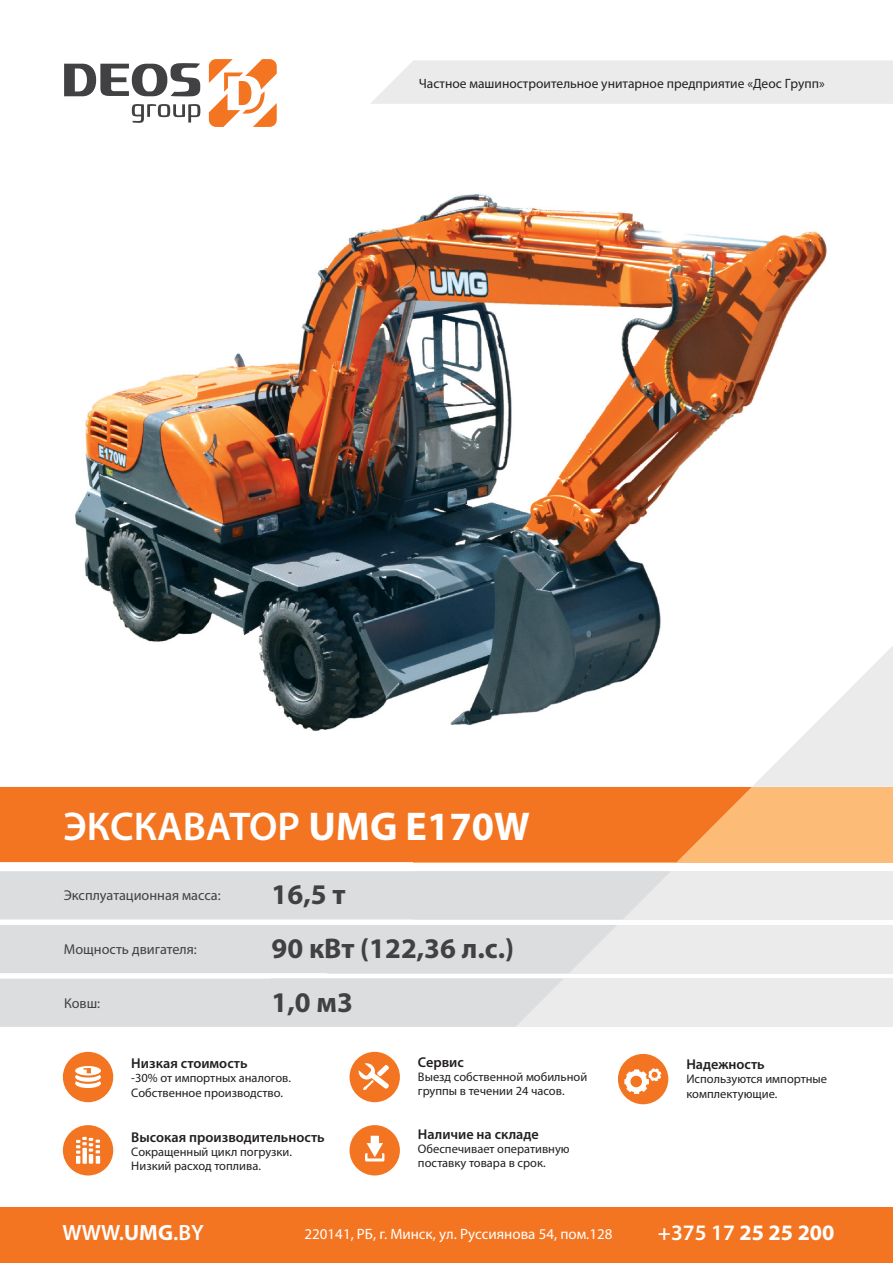
<style>
.page{position:relative;width:893px;height:1263px;background:#fff}
.page>*{position:absolute;margin:0;border:0;box-sizing:border-box;transform-origin:0 0}
.t1{font:600 40.35px "Myriad Pro";color:#fff}
.t2{font:700 28.65px "Myriad Pro";color:#414042}
.t3{font:700 22.2px "Myriad Pro";color:#fff}
.t4{font:600 22.2px "Myriad Pro";color:#fff}
.t5{font:15px "Myriad Pro";color:#fff}
.t6{font:600 14.25px "Myriad Pro";color:#231f20}
.t7{font:14.25px "Myriad Pro";color:#414042}
.t8{font:13.5px "Myriad Pro";color:#231f20}
.t9{font:12.45px/14.2px "Myriad Pro";color:#231f20}
.s1{font-weight:700}
.s2{font-weight:600}
</style>
<div class="page">
<img style="left:75px;top:194px;width:752px;height:537px">
<div style="left:413px;top:871px;width:480px;height:48px;background:#ebebec"></div>
<div style="left:413px;top:787px;width:480px;height:75px;background:#fcbb76"></div>
<div style="left:328px;top:925px;width:565px;height:48px;background:#ebebec"></div>
<div style="left:272px;top:979px;width:621px;height:48px;background:#ebebec"></div>
<div style="left:0;top:787px;width:752px;height:75px;background:#f47521"></div>
<div style="left:0;top:979px;width:563px;height:48px;background:#dcddde"></div>
<div style="left:0;top:925px;width:616px;height:48px;background:#dcddde"></div>
<div style="left:0;top:871px;width:670px;height:48px;background:#dcddde"></div>
<svg style="left:132px;top:104px;width:68px;height:19px"></svg>
<svg style="left:64px;top:63px;width:136px;height:34px"></svg>
<svg style="left:209px;top:59px;width:68px;height:68px"></svg>
<svg style="left:63px;top:1125px;width:50px;height:51px"></svg>
<svg style="left:618px;top:1054px;width:50px;height:50px"></svg>
<div style="left:630px;top:1076px;width:12px;height:11px;background:#f47521;border-radius:50%"></div>
<svg style="left:349px;top:1052px;width:51px;height:50px"></svg>
<svg style="left:349px;top:1125px;width:51px;height:51px"></svg>
<svg style="left:63px;top:1052px;width:50px;height:50px"></svg>
<div style="left:0;top:1207px;width:893px;height:56px;background:#f47521"></div>
<svg style="left:752px;top:645px;width:141px;height:142px"></svg>
<div style="left:370px;top:60px;width:523px;height:44px;background:#ebebec"></div>
<p class="t8" style="left:419px;top:75px;width:407px">Частное машиностроительное унитарное предприятие «Деос Групп»</p>
<h1 class="t1" style="left:64px;top:801px;width:468px">ЭКСКАВАТОР <span class="s1">UMG E170W</span></h1>
<p class="t7" style="left:64px;top:886px;width:158px">Эксплуатационная масса:</p>
<h2 class="t2" style="left:272px;top:876px;width:75px">16,5 т</h2>
<p class="t7" style="left:64px;top:940px;width:134px">Мощность двигателя:</p>
<h2 class="t2" style="left:272px;top:930px;width:244px">90 кВт (122,36 л.с.)</h2>
<p class="t7" style="left:64px;top:994px;width:38px">Ковш:</p>
<h2 class="t2" style="left:272px;top:984px;width:83px">1,0 м3</h2>
<p class="t6" style="left:131px;top:1054px;width:118px">Низкая стоимость</p>
<p class="t9" style="left:131px;top:1071px;width:161px">-30% от импортных аналогов.<br>Собственное производство.</p>
<p class="t6" style="left:131px;top:1128px;width:195px">Высокая производительность</p>
<p class="t9" style="left:131px;top:1144px;width:162px">Сокращенный цикл погрузки.<br>Низкий расход топлива.</p>
<p class="t6" style="left:418px;top:1053px;width:47px">Сервис</p>
<p class="t9" style="left:418px;top:1069px;width:171px">Выезд собственной мобильной группы в течении 24 часов.</p>
<p class="t6" style="left:418px;top:1125px;width:122px">Наличие на складе</p>
<p class="t9" style="left:418px;top:1142px;width:153px">Обеспечивает оперативную поставку товара в срок.</p>
<p class="t6" style="left:686px;top:1055px;width:80px">Надежность</p>
<p class="t9" style="left:686px;top:1072px;width:142px">Используются импортные комплектующие.</p>
<h3 class="t4" style="left:63px;top:1219px;width:143px">WWW.<span class="s1">UMG</span>.BY</h3>
<p class="t5" style="left:304px;top:1225px;width:309px">220141, РБ, г. Минск, ул. Руссиянова 54, пом.128</p>
<h3 class="t3" style="left:658px;top:1218px;width:178px"><span class="s2">+375 17</span> 25 25 200</h3>
</div>
